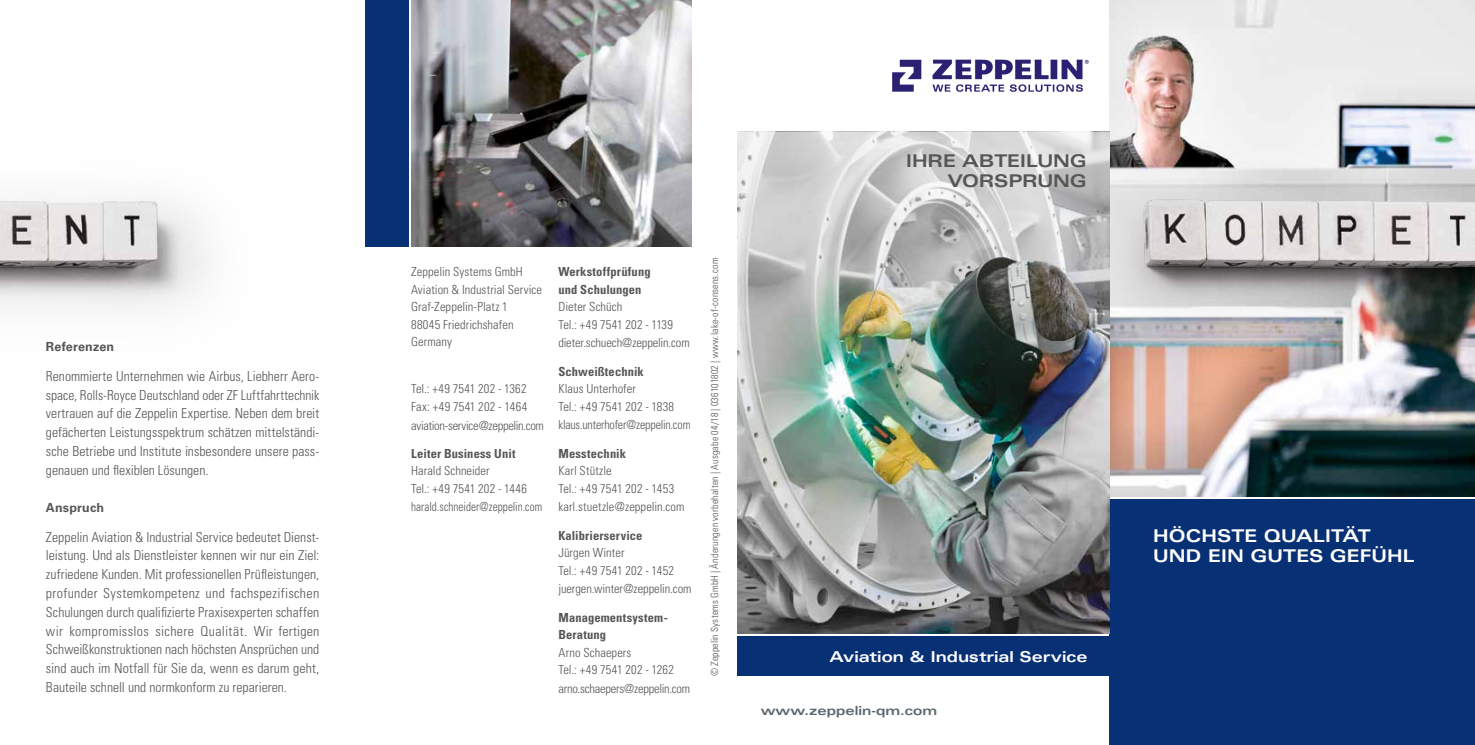
<style>
.page{position:relative;width:1475px;height:745px;background:#fff}
.page>*{position:absolute;margin:0;border:0;box-sizing:border-box;transform-origin:0 0}
.t1{font:700 expanded 17.5px/20px "Univers LT Std";color:#fff}
.t2{font:700 expanded 17.5px/20px "Univers LT Std";letter-spacing:-.01em;color:#565655;text-align:right}
.t3{font:700 expanded 15px "Univers LT Std";letter-spacing:-.005em;color:#fff}
.t4{font:300 condensed 13.75px/18.8px "Univers LT Std";color:#565655;text-align:justify}
.t5{font:300 condensed 12.5px/17.5px "Univers LT Std";letter-spacing:.005em;color:#565655}
.t6{font:700 condensed 12.5px/17.5px "Univers LT Std";letter-spacing:.01em;color:#565655}
.t7{font:300 condensed 12.5px "Univers LT Std";letter-spacing:-.025em;color:#565655}
.t8{font:300 condensed 12.5px "Univers LT Std";letter-spacing:-.015em;color:#565655;scale:.96 1}
.t9{font:300 condensed 12.5px "Univers LT Std";letter-spacing:-.02em;color:#565655}
.t10{font:700 expanded 12.5px "Univers LT Std";color:#5c676d}
.t11{font:700 12.5px "Univers LT Std";letter-spacing:.015em;color:#565655}
.t12{font:300 condensed 10px "Univers LT Std";letter-spacing:.015em;color:#565655}
</style>
<div class="page">
<img style="left:1109px;top:0;width:365px;height:496px">
<div style="left:1109px;top:498px;width:365px;height:246px;background:#083074"></div>
<img style="left:737px;top:496px;width:372px;height:137px">
<img style="left:411px;top:0;width:280px;height:246px">
<div style="left:365px;top:0;width:43px;height:246px;background:#083074"></div>
<img style="left:737px;top:132px;width:372px;height:364px">
<div style="left:737px;top:635px;width:372px;height:40px;background:#083074"></div>
<img style="left:0;top:194px;width:174px;height:105px">
<img style="left:1047px;top:126px;width:427px;height:307px">
<img style="left:1135px;top:194px;width:339px;height:105px">
<img style="left:892px;top:59px;width:196px;height:33px">
<p class="t11" style="left:46px;top:339px;width:70px">Referenzen</p>
<p class="t4" style="left:46px;top:366px;width:275px">Renommierte Unternehmen wie Airbus, Liebherr Aero&shy;space, Rolls-Royce Deutschland oder ZF Luftfahrttechnik vertrauen auf die Zeppelin Expertise. Neben dem breit gefächerten Leistungsspektrum schätzen mittelständi&shy;sche Betriebe und Institute insbesondere unsere pass&shy;genauen und flexiblen Lösungen.</p>
<p class="t11" style="left:46px;top:500px;width:60px">Anspruch</p>
<p class="t4" style="left:46px;top:527px;width:275px">Zeppelin Aviation &amp; Industrial Service bedeutet Dienst&shy;leistung. Und als Dienstleister kennen wir nur ein Ziel: zufriedene Kunden. Mit professionellen Prüfleistungen, profunder Systemkompetenz und fachspezifischen Schulungen durch qualifizierte Praxisexperten schaffen wir kompromisslos sichere Qualität. Wir fertigen Schweißkonstruktionen nach höchsten Ansprüchen und sind auch im Notfall für Sie da, wenn es darum geht, Bauteile schnell und normkonform zu reparieren.</p>
<p class="t5" style="left:411px;top:263px;width:132px">Zeppelin Systems GmbH<br>Aviation &amp; Industrial Service<br>Graf-Zeppelin-Platz 1<br>88045 Friedrichshafen<br>Germany</p>
<p class="t5" style="left:411px;top:379px;width:118px">Tel.: +49 7541 202 - 1362<br>Fax: +49 7541 202 - 1464</p>
<p class="t7" style="left:411px;top:417px;width:134px">aviation-service@zeppelin.com</p>
<p class="t6" style="left:411px;top:444px;width:106px">Leiter Business Unit</p>
<p class="t5" style="left:411px;top:461px;width:133px;line-height:18px">Harald Schneider<br>Tel.: +49 7541 202 - 1446 harald.schneider@zeppelin.com</p>
<p class="t6" style="left:558px;top:263px;width:94px">Werkstoffprüfung und Schulungen</p>
<p class="t5" style="left:558px;top:298px;width:116px">Dieter Schüch<br>Tel.: +49 7541 202 - 1139</p>
<p class="t5" style="left:558px;top:334px;width:133px">dieter.schuech@zeppelin.com</p>
<p class="t6" style="left:558px;top:362px;width:87px">Schweißtechnik</p>
<p class="t5" style="left:558px;top:380px;width:117px">Klaus Unterhofer<br>Tel.: +49 7541 202 - 1838</p>
<p class="t8" style="left:558px;top:417px;width:139px">klaus.unterhofer@zeppelin.com</p>
<p class="t6" style="left:558px;top:444px;width:69px">Messtechnik</p>
<p class="t5" style="left:558px;top:461px;width:117px">Karl Stützle<br>Tel.: +49 7541 202 - 1453</p>
<p class="t5" style="left:558px;top:498px;width:128px">karl.stuetzle@zeppelin.com</p>
<p class="t6" style="left:558px;top:526px;width:86px">Kalibrierservice</p>
<p class="t5" style="left:558px;top:543px;width:117px">Jürgen Winter<br>Tel.: +49 7541 202 - 1452</p>
<p class="t5" style="left:558px;top:580px;width:135px">juergen.winter@zeppelin.com</p>
<p class="t6" style="left:558px;top:608px;width:111px">Managementsystem-<br>Beratung</p>
<p class="t5" style="left:558px;top:643px;width:117px">Arno Schaepers<br>Tel.: +49 7541 202 - 1262</p>
<p class="t9" style="left:558px;top:680px;width:133px">arno.schaepers@zeppelin.com</p>
<p class="t12" style="left:708px;top:676px;width:420px;rotate:-90deg">© Zeppelin Systems GmbH | Änderungen vorbehalten | Ausgabe 04/18 | 036101802 | www.lake-of-consens.com</p>
<p class="t2" style="left:905px;top:151px;width:182px">IHRE ABTEILUNG<br>VORSPRUNG</p>
<p class="t3" style="left:829px;top:647px;width:259px">Aviation &amp; Industrial Service</p>
<p class="t10" style="left:760px;top:703px;width:178px">www.zeppelin-qm.com</p>
<p class="t1" style="left:1153px;top:525px;width:263px">HÖCHSTE QUALITÄT<br>UND EIN GUTES GEFÜHL</p>
</div>
